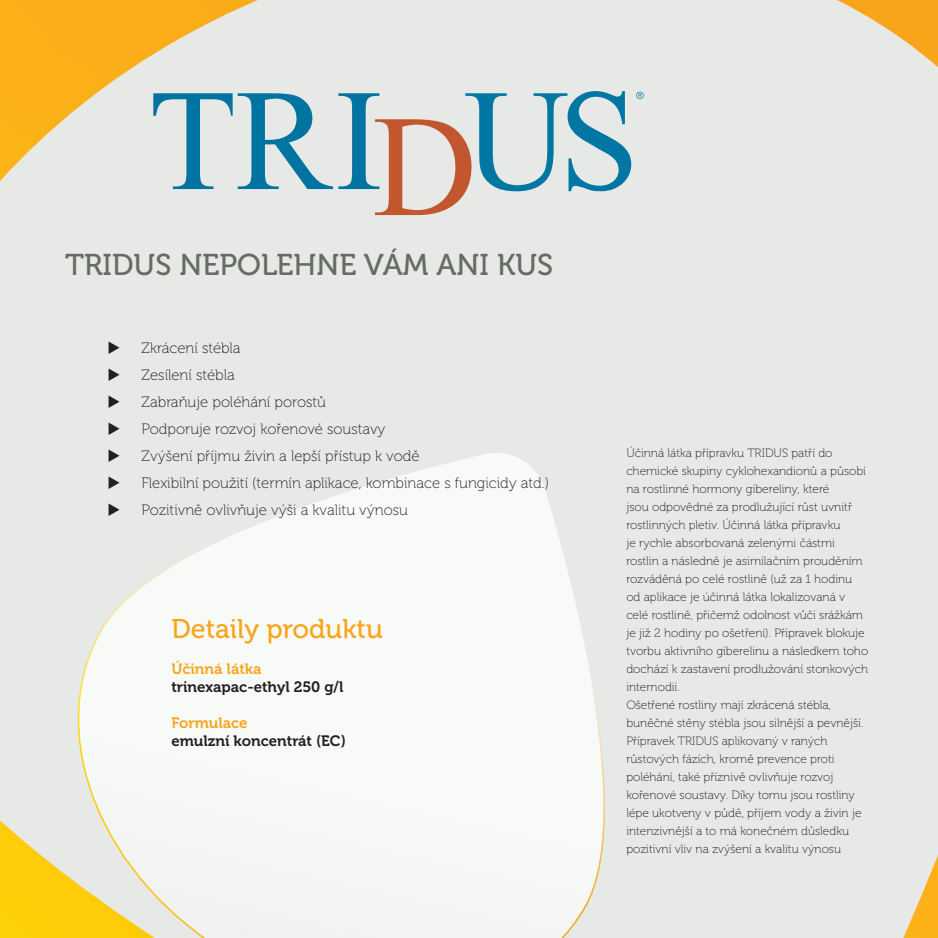
<style>
.page{position:relative;width:938px;height:938px;background:#e7e9e7}
.page>*{position:absolute;margin:0;border:0;box-sizing:border-box;transform-origin:0 0}
.t1{font:30px "Museo 500";color:#676b65}
.t2{font:27px "Museo 500";color:#f9a51b}
.t3{font:15px "Museo 100";color:#231f20}
.t4{font:15px "Museo 700";color:#231f20}
.t5{font:15px "Museo 700";color:#f9a51b}
.t6{font:12px/18px "Museo 100";color:#231f20}
</style>
<div class="page">
<svg style="left:42px;top:448px;width:605px;height:490px"></svg>
<svg style="left:153px;top:91px;width:491px;height:124px;background:#b9cbd0"></svg>
<p class="t1" style="left:65px;top:248px;width:490px">TRIDUS NEPOLEHNE VÁM ANI KUS</p>
<p class="t3" style="left:108px;top:340px;width:135px">◆ Zkrácení stébla</p>
<p class="t3" style="left:108px;top:367px;width:129px">◆ Zesílení stébla</p>
<p class="t3" style="left:108px;top:394px;width:220px">◆ Zabraňuje poléhání porostů</p>
<p class="t3" style="left:108px;top:421px;width:280px">◆ Podporuje rozvoj kořenové soustavy</p>
<p class="t3" style="left:108px;top:448px;width:314px">◆ Zvýšení příjmu živin a lepší přístup k vodě</p>
<p class="t3" style="left:108px;top:475px;width:443px">◆ Flexibilní použití (termín aplikace, kombinace s fungicidy atd.)</p>
<p class="t3" style="left:108px;top:502px;width:302px">◆ Pozitivně ovlivňuje výši a kvalitu výnosu</p>
<p class="t2" style="left:171px;top:614px;width:213px">Detaily produktu</p>
<p class="t5" style="left:171px;top:660px;width:92px">Účinná látka</p>
<p class="t4" style="left:171px;top:678px;width:174px">trinexapac-ethyl 250 g/l</p>
<p class="t5" style="left:171px;top:714px;width:78px">Formulace</p>
<p class="t4" style="left:171px;top:732px;width:176px">emulzní koncentrát (EC)</p>
<p class="t6" style="left:626px;top:444px;width:243px">Účinná látka přípravku TRIDUS patří do chemické skupiny cyklohexandionů a působí na rostlinné hormony gibereliny, které<br>jsou odpovědné za prodlužující růst uvnitř rostlinných pletiv. Účinná látka přípravku<br>je rychle absorbovaná zelenými částmi rostlin a následně je asimilačním prouděním rozváděná po celé rostlině (už za 1 hodinu od aplikace je účinná látka lokalizovaná v celé rostlině, přičemž odolnost vůči srážkám je již 2 hodiny po ošetření). Přípravek blokuje tvorbu aktivního giberelinu a následkem toho dochází k zastavení prodlužování stonkových internodií.</p>
<p class="t6" style="left:626px;top:696px;width:239px">Ošetřené rostliny mají zkrácená stébla, buněčné stěny stébla jsou silnější a pevnější.<br>Přípravek TRIDUS aplikovaný v raných růstových fázích, kromě prevence proti poléhání, také příznivě ovlivňuje rozvoj kořenové soustavy. Díky tomu jsou rostliny lépe ukotveny v půdě, příjem vody a živin je intenzivnější a to má konečném důsledku pozitivní vliv na zvýšení a kvalitu výnosu</p>
</div>
